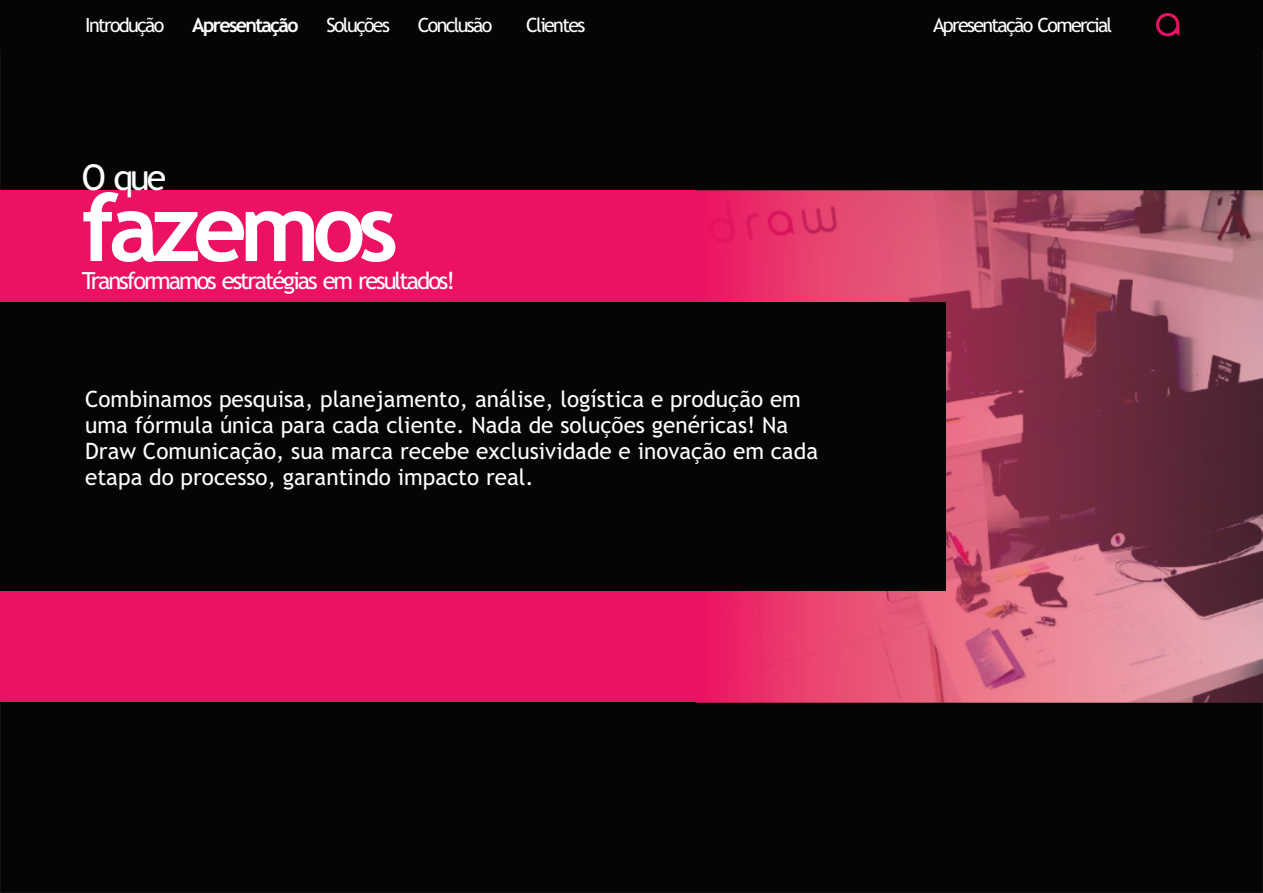
<style>
.page{position:relative;width:1263px;height:893px;background:#fff}
.page>*{position:absolute;margin:0;border:0;box-sizing:border-box;transform-origin:0 0}
.t1{font:700 93.75px "Trebuchet MS";letter-spacing:-.08em;color:#fff}
.t2{font:35.7px "Trebuchet MS";color:#fff}
.t3{font:23.55px "Trebuchet MS";letter-spacing:-.085em;color:#fff}
.t4{font:22.5px/26.1px "Trebuchet MS";color:#fff}
.t5{font:19.65px "Trebuchet MS";letter-spacing:-.085em;color:#fff}
.t6{font:700 19.65px "Trebuchet MS";letter-spacing:-.085em;color:#fff}
</style>
<div class="page">
<div style="left:0;top:49px;width:1263px;height:844px;background:#040504"></div>
<div style="left:0;top:191px;width:1263px;height:511px;background:#ec1162"></div>
<img style="left:722px;top:191px;width:541px;height:511px">
<div style="left:0;top:302px;width:945px;height:289px;background:#040504"></div>
<div style="left:0;top:0;width:1263px;height:49px;background:#040504"></div>
<svg style="left:1156px;top:13px;width:23px;height:23px"></svg>
<p class="t5" style="left:85px;top:17px;width:81px">Introdução</p>
<p class="t6" style="left:192px;top:17px;width:108px">Apresentação</p>
<p class="t5" style="left:326px;top:17px;width:65px">Soluções</p>
<p class="t5" style="left:418px;top:17px;width:76px">Conclusão</p>
<p class="t5" style="left:526px;top:17px;width:61px">Clientes</p>
<p class="t5" style="left:933px;top:17px;width:181px">Apresentação Comercial</p>
<h2 class="t2" style="left:82px;top:164px;width:86px">O que</h2>
<h1 class="t1" style="left:82px;top:192px;width:318px">fazemos</h1>
<p class="t3" style="left:82px;top:272px;width:375px">Transformamos estratégias em resultados!</p>
<p class="t4" style="left:85px;top:388px;width:734px">Combinamos pesquisa, planejamento, análise, logística e produção em uma fórmula única para cada cliente. Nada de soluções genéricas! Na Draw Comunicação, sua marca recebe exclusividade e inovação em cada etapa do processo, garantindo impacto real.</p>
</div>
